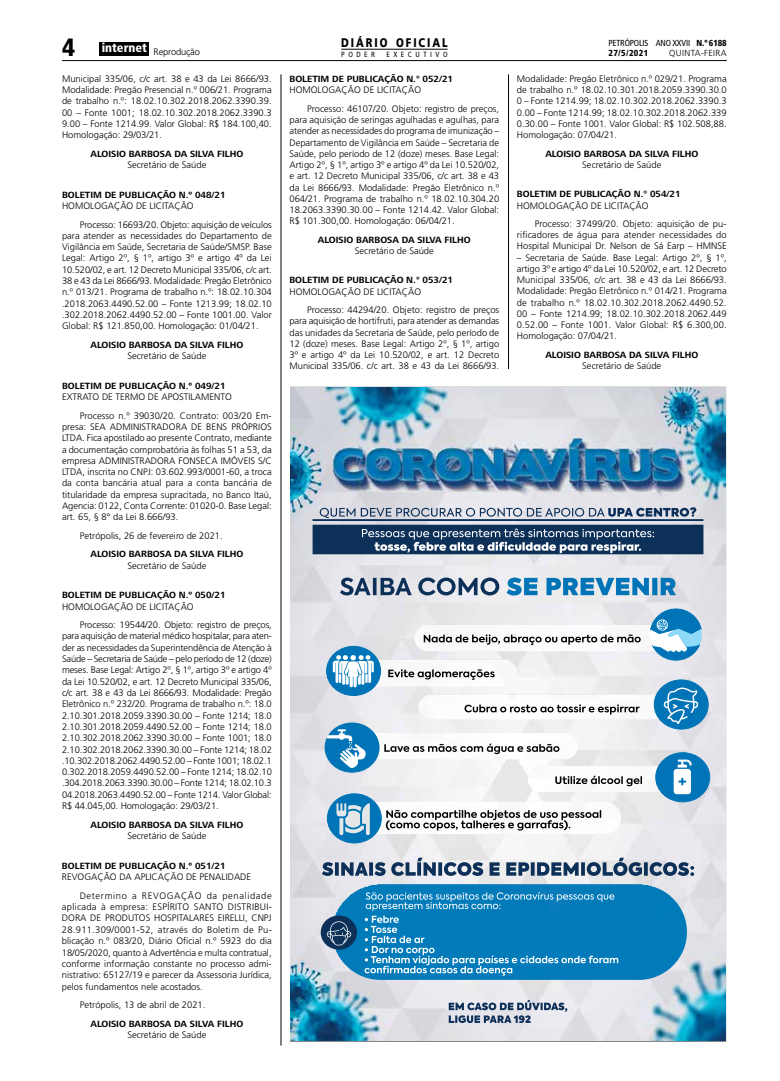
<style>
.page{position:relative;width:780px;height:1081px;background:#fff}
.page>*{position:absolute;margin:0;border:0;box-sizing:border-box;transform-origin:0 0}
.t1{font:900 condensed 25px "Frutiger";color:#000}
.t2{font:900 12.5px "Frutiger";letter-spacing:.19em;color:#000;scale:.8 1}
.t3{font:900 condensed 12.5px "Frutiger";color:#fff}
.t4{font:300 9.38px/11.4px "Frutiger";color:#000;text-align:justify}
.t5{font:700 9.38px "Frutiger Next LT";color:#000}
.t6{font:300 9.38px "Frutiger";letter-spacing:-.02em;color:#000}
.t7{font:condensed 8.75px "Frutiger";letter-spacing:-.015em;color:#000}
.t8{font:300 8.75px "Frutiger";letter-spacing:.04em;color:#000}
.t9{font:900 condensed 8.75px "Frutiger";letter-spacing:.04em;color:#000}
.t10{font:condensed 7.5px "Frutiger";letter-spacing:.465em;color:#000}
.s1{font-weight:900}
</style>
<div class="page">
<hr style="left:508px;top:74px;width:1px;height:971px;background:#000">
<hr style="left:281px;top:74px;width:1px;height:971px;background:#000">
<hr style="left:62px;top:60px;width:664px;height:1px;background:#000">
<hr style="left:341px;top:49px;width:106px;height:1px;background:#000">
<div style="left:99px;top:43px;width:50px;height:13px;background:#000"></div>
<div style="left:289px;top:369px;width:437px;height:676px;background:#fff"></div>
<img style="left:290px;top:387px;width:435px;height:654px">
<img style="left:290px;top:951px;width:42px;height:11px">
<img style="left:690px;top:387px;width:35px;height:131px">
<img style="left:655px;top:387px;width:56px;height:55px">
<img style="left:290px;top:962px;width:108px;height:79px">
<img style="left:290px;top:425px;width:36px;height:100px">
<img style="left:306px;top:387px;width:163px;height:80px">
<img style="left:615px;top:924px;width:110px;height:117px">
<img style="left:326px;top:421px;width:364px;height:104px">
<svg style="left:340px;top:577px;width:71px;height:18px"></svg>
<svg style="left:418px;top:577px;width:81px;height:18px"></svg>
<svg style="left:506px;top:577px;width:170px;height:18px;background:#5ea3cb"></svg>
<svg style="left:320px;top:507px;width:376px;height:11px;background:#a3acbd"></svg>
<div style="left:313px;top:519px;width:390px;height:2px;border:1px solid #0d3059"></div>
<div style="left:313px;top:525px;width:390px;height:29px;background:#0d3059"></div>
<svg style="left:362px;top:528px;width:292px;height:25px"></svg>
<div style="left:654px;top:680px;width:54px;height:49px;background:#0074b6;border-radius:50%"></div>
<div style="left:655px;top:753px;width:54px;height:49px;background:#0074b6;border-radius:50%"></div>
<svg style="left:448px;top:1000px;width:119px;height:23px;background:#a2adbe"></svg>
<svg style="left:322px;top:609px;width:379px;height:267px"></svg>
<img style="left:332px;top:884px;width:355px;height:96px">
<div style="left:321px;top:915px;width:36px;height:34px;background:#0d3059;border-radius:50%"></div>
<svg style="left:327px;top:921px;width:24px;height:24px"></svg>
<svg style="left:364px;top:892px;width:254px;height:84px;background:#208ac1"></svg>
<h1 class="t1" style="left:62px;top:32px;width:15px">4</h1>
<h2 class="t3" style="left:102px;top:40px;width:47px">internet</h2>
<p class="t6" style="left:154px;top:47px;width:48px">Reprodução</p>
<h2 class="t2" style="left:341px;top:35px;width:134px">DIÁRIO OFICIAL</h2>
<p class="t7" style="left:608px;top:37px;width:120px">PETRÓPOLIS ANO XXVII <span class="s1">N.º 6188</span></p>
<p class="t10" style="left:341px;top:50px;width:35px">PODER</p>
<p class="t10" style="left:386px;top:50px;width:63px">EXECUTIVO</p>
<p class="t9" style="left:608px;top:47px;width:41px">27/5/2021</p>
<p class="t8" style="left:669px;top:48px;width:59px">quinta-feira</p>
<p class="t4" style="left:62px;top:73px;width:211px">Municipal 335/06, c/c art. 38 e 43 da Lei 8666/93.<br>Modalidade: Pregão Presencial n.º 006/21. Programa de trabalho n.º: 18.02.10.302.2018.2062.3390.39.<br>00 – Fonte 1001; 18.02.10.302.2018.2062.3390.3<br>9.00 – Fonte 1214.99. Valor Global: R$ 184.100,40.<br>Homologação: 29/03/21.</p>
<p class="t5" style="left:90px;top:148px;width:154px">ALOISIO BARBOSA DA SILVA FILHO</p>
<p class="t4" style="left:127px;top:159px;width:81px">Secretário de Saúde</p>
<p class="t5" style="left:62px;top:189px;width:165px">BOLETIM DE PUBLICAÇÃO N.º 048/21</p>
<p class="t4" style="left:80px;top:197px;width:194px;line-height:18.4px;text-indent:-18px">HOMOLOGAÇÃO DE LICITAÇÃO<br>Processo: 16693/20. Objeto: aquisição de veículos</p>
<p class="t4" style="left:62px;top:230px;width:211px">para atender as necessidades do Departamento de Vigilância em Saúde, Secretaria de Saúde/SMSP. Base Legal: Artigo 2º, § 1º, artigo 3º e artigo 4º da Lei 10.520/02, e art. 12 Decreto Municipal 335/06, c/c art.<br>38 e 43 da Lei 8666/93. Modalidade: Pregão Eletrônico n.º 013/21. Programa de trabalho n.º: 18.02.10.304 .2018.2063.4490.52.00 – Fonte 1213.99; 18.02.10 .302.2018.2062.4490.52.00 – Fonte 1001.00. Valor Global: R$ 121.850,00. Homologação: 01/04/21.</p>
<p class="t5" style="left:90px;top:339px;width:154px">ALOISIO BARBOSA DA SILVA FILHO</p>
<p class="t4" style="left:127px;top:350px;width:81px">Secretário de Saúde</p>
<p class="t5" style="left:62px;top:380px;width:165px">BOLETIM DE PUBLICAÇÃO N.º 049/21</p>
<p class="t4" style="left:80px;top:388px;width:193px;line-height:18.4px;text-indent:-18px">EXTRATO DE TERMO DE APOSTILAMENTO<br>Processo n.º 39030/20. Contrato: 003/20 Em-</p>
<p class="t4" style="left:62px;top:421px;width:211px">presa: SEA ADMINISTRADORA DE BENS PRÓPRIOS LTDA. Fica apostilado ao presente Contrato, mediante a documentação comprobatória às folhas 51 a 53, da empresa ADMINISTRADORA FONSECA IMÓVEIS S/C LTDA, inscrita no CNPJ: 03.602.993/0001-60, a troca da conta bancária atual para a conta bancária de titularidade da empresa supracitada, no Banco Itaú, Agencia: 0122, Conta Corrente: 01020-0. Base Legal: art. 65, § 8° da Lei 8.666/93.</p>
<p class="t4" style="left:80px;top:530px;width:144px">Petrópolis, 26 de fevereiro de 2021.</p>
<p class="t5" style="left:90px;top:549px;width:154px">ALOISIO BARBOSA DA SILVA FILHO</p>
<p class="t4" style="left:127px;top:559px;width:81px">Secretário de Saúde</p>
<p class="t5" style="left:62px;top:590px;width:165px">BOLETIM DE PUBLICAÇÃO N.º 050/21</p>
<p class="t4" style="left:80px;top:597px;width:194px;line-height:18.4px;text-indent:-18px">HOMOLOGAÇÃO DE LICITAÇÃO<br>Processo: 19544/20. Objeto: registro de preços,</p>
<p class="t4" style="left:62px;top:630px;width:211px">para aquisição de material médico hospitalar, para aten&shy;der as necessidades da Superintendência de Atenção à Saúde – Secretaria de Saúde – pelo período de 12 (doze) meses. Base Legal: Artigo 2º, § 1º, artigo 3º e artigo 4º da Lei 10.520/02, e art. 12 Decreto Municipal 335/06, c/c art. 38 e 43 da Lei 8666/93. Modalidade: Pregão Eletrônico n.º 232/20. Programa de trabalho n.º: 18.0<br>2.10.301.2018.2059.3390.30.00 – Fonte 1214; 18.0<br>2.10.301.2018.2059.4490.52.00 – Fonte 1214; 18.0<br>2.10.302.2018.2062.3390.30.00 – Fonte 1001; 18.0<br>2.10.302.2018.2062.3390.30.00 – Fonte 1214; 18.02 .10.302.2018.2062.4490.52.00 – Fonte 1001; 18.02.1<br>0.302.2018.2059.4490.52.00 – Fonte 1214; 18.02.10 .304.2018.2063.3390.30.00 – Fonte 1214; 18.02.10.3<br>04.2018.2063.4490.52.00 – Fonte 1214. Valor Global:<br>R$ 44.045,00. Homologação: 29/03/21.</p>
<p class="t5" style="left:90px;top:819px;width:154px">ALOISIO BARBOSA DA SILVA FILHO</p>
<p class="t4" style="left:127px;top:830px;width:81px">Secretário de Saúde</p>
<p class="t5" style="left:62px;top:860px;width:165px">BOLETIM DE PUBLICAÇÃO N.º 051/21</p>
<p class="t4" style="left:80px;top:867px;width:193px;line-height:18.5px;text-indent:-18px">REVOGAÇÃO DA APLICAÇÃO DE PENALIDADE<br>Determino a REVOGAÇÃO da penalidade</p>
<p class="t4" style="left:62px;top:901px;width:211px">aplicada à empresa: ESPÍRITO SANTO DISTRIBUI-DORA DE PRODUTOS HOSPITALARES EIRELLI, CNPJ 28.911.309/0001-52, através do Boletim de Pu&shy;blicação n.º 083/20, Diário Oficial n.º 5923 do dia 18/05/2020, quanto à Advertência e multa contratual, conforme informação constante no processo admi&shy;nistrativo: 65127/19 e parecer da Assessoria Jurídica, pelos fundamentos nele acostados.</p>
<p class="t4" style="left:80px;top:999px;width:127px">Petrópolis, 13 de abril de 2021.</p>
<p class="t5" style="left:90px;top:1018px;width:154px">ALOISIO BARBOSA DA SILVA FILHO</p>
<p class="t4" style="left:127px;top:1029px;width:81px">Secretário de Saúde</p>
<p class="t5" style="left:289px;top:73px;width:165px">BOLETIM DE PUBLICAÇÃO N.° 052/21</p>
<p class="t4" style="left:307px;top:80px;width:193px;line-height:18.5px;text-indent:-18px">HOMOLOGAÇÃO DE LICITAÇÃO<br>Processo: 46107/20. Objeto: registro de preços,</p>
<p class="t4" style="left:289px;top:114px;width:211px">para aquisição de seringas agulhadas e agulhas, para atender as necessidades do programa de imunização – Departamento de Vigilância em Saúde – Secretaria de Saúde, pelo período de 12 (doze) meses. Base Legal:<br>Artigo 2º, § 1º, artigo 3º e artigo 4º da Lei 10.520/02, e art. 12 Decreto Municipal 335/06, c/c art. 38 e 43 da Lei 8666/93. Modalidade: Pregão Eletrônico n.º 064/21. Programa de trabalho n.º 18.02.10.304.20<br>18.2063.3390.30.00 – Fonte 1214.42. Valor Global:<br>R$ 101.300,00. Homologação: 06/04/21.</p>
<p class="t5" style="left:318px;top:234px;width:154px">ALOISIO BARBOSA DA SILVA FILHO</p>
<p class="t4" style="left:355px;top:245px;width:81px">Secretário de Saúde</p>
<p class="t5" style="left:289px;top:275px;width:165px">BOLETIM DE PUBLICAÇÃO N.° 053/21</p>
<p class="t4" style="left:307px;top:282px;width:193px;line-height:18.4px;text-indent:-18px">HOMOLOGAÇÃO DE LICITAÇÃO<br>Processo: 44294/20. Objeto: registro de preços</p>
<p class="t4" style="left:289px;top:315px;width:211px">para aquisição de hortifruti, para atender as demandas das unidades da Secretaria de Saúde, pelo período de 12 (doze) meses. Base Legal: Artigo 2º, § 1º, artigo 3º e artigo 4º da Lei 10.520/02, e art. 12 Decreto Municipal 335/06, c/c art. 38 e 43 da Lei 8666/93.</p>
<p class="t4" style="left:517px;top:73px;width:211px">Modalidade: Pregão Eletrônico n.º 029/21. Programa de trabalho n.º 18.02.10.301.2018.2059.3390.30.0<br>0 – Fonte 1214.99; 18.02.10.302.2018.2062.3390.3<br>0.00 – Fonte 1214.99; 18.02.10.302.2018.2062.339<br>0.30.00 – Fonte 1001. Valor Global: R$ 102.508,88.<br>Homologação: 07/04/21.</p>
<p class="t5" style="left:545px;top:148px;width:154px">ALOISIO BARBOSA DA SILVA FILHO</p>
<p class="t4" style="left:582px;top:159px;width:81px">Secretário de Saúde</p>
<p class="t5" style="left:517px;top:189px;width:165px">BOLETIM DE PUBLICAÇÃO N.° 054/21</p>
<p class="t4" style="left:534px;top:196px;width:193px;line-height:18.4px;text-indent:-18px">HOMOLOGAÇÃO DE LICITAÇÃO<br>Processo: 37499/20. Objeto: aquisição de pu-</p>
<p class="t4" style="left:517px;top:229px;width:211px">rificadores de água para atender necessidades do<br>Hospital Municipal Dr. Nelson de Sá Earp – HMNSE</p>
<p class="t4" style="left:517px;top:252px;width:211px">– Secretaria de Saúde. Base Legal: Artigo 2º, § 1º, artigo 3º e artigo 4º da Lei 10.520/02, e art. 12 Decreto Municipal 335/06, c/c art. 38 e 43 da Lei 8666/93.<br>Modalidade: Pregão Eletrônico n.º 014/21. Programa de trabalho n.º 18.02.10.302.2018.2062.4490.52.<br>00 – Fonte 1214.99; 18.02.10.302.2018.2062.449<br>0.52.00 – Fonte 1001. Valor Global: R$ 6.300,00.<br>Homologação: 07/04/21.</p>
<p class="t5" style="left:545px;top:349px;width:154px">ALOISIO BARBOSA DA SILVA FILHO</p>
<p class="t4" style="left:582px;top:360px;width:81px">Secretário de Saúde</p>
</div>
